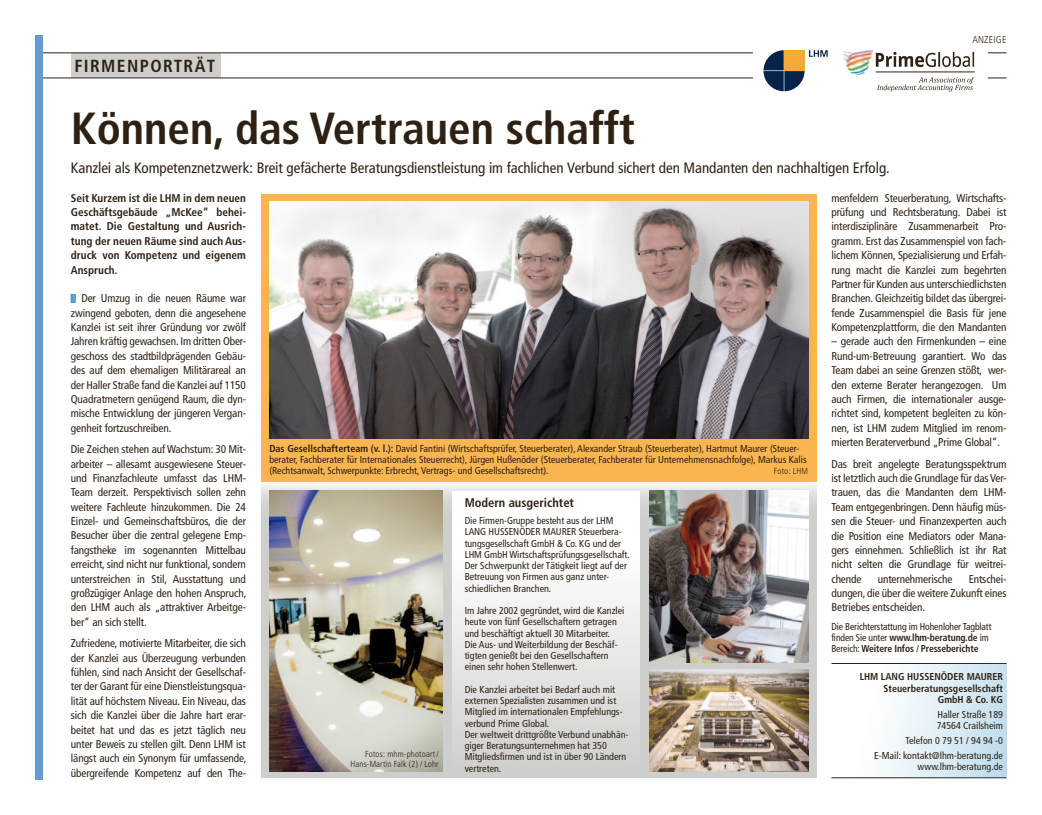
<style>
.page{position:relative;width:1042px;height:815px;background:#fff}
.page>*{position:absolute;margin:0;border:0;box-sizing:border-box;transform-origin:0 0}
.t1{font:700 condensed 45px "Frutiger";color:#2e2114}
.t2{font:700 condensed 17.5px "Frutiger";letter-spacing:.08em;color:#2e2114}
.t3{font:condensed 15px "Frutiger";letter-spacing:-.005em;color:#2e2114}
.t4{font:700 condensed 12.5px "Frutiger";color:#2e2114}
.t5{font:condensed 11.25px/14.4px "Frutiger";letter-spacing:-.01em;color:#2e2114;text-align:justify}
.t6{font:700 condensed 11.25px/14.4px "Frutiger";color:#2e2114;text-align:justify}
.t7{font:condensed 10px/11.2px "Frutiger";color:#2e2114}
.t8{font:condensed 10px/11.2px "Frutiger";color:#2e2114;scale:.96 1}
.t9{font:700 condensed 10px/11.2px "Frutiger";color:#2e2114;text-align:right}
.t10{font:300 condensed 10px "Frutiger";letter-spacing:.02em;color:#2e2114}
.t11{font:300 condensed 8.75px/10px "Frutiger";letter-spacing:.015em;color:#2e2114;text-align:right}
.s1{color:#619dd0}
.s2{font-weight:700}
</style>
<div class="page">
<svg style="left:261px;top:485px;width:556px;height:293px;background:#cdccca"></svg>
<div style="left:261px;top:194px;width:556px;height:288px;background:#f9b650"></div>
<div style="left:71px;top:53px;width:149px;height:25px;background:#cececd"></div>
<hr style="left:35px;top:78px;width:971px;height:1px;background:#2e2114">
<svg style="left:71px;top:294px;width:4px;height:8px"></svg>
<hr style="left:35px;top:53px;width:971px;height:1px;background:#2e2114">
<img style="left:650px;top:669px;width:158px;height:103px">
<img style="left:650px;top:491px;width:158px;height:171px">
<img style="left:270px;top:491px;width:172px;height:281px">
<img style="left:270px;top:202px;width:538px;height:237px">
<div style="left:35px;top:35px;width:8px;height:745px;background:#619dd0"></div>
<div style="left:753px;top:46px;width:234px;height:49px;background:#fff"></div>
<img style="left:843px;top:49px;width:29px;height:26px">
<img style="left:875px;top:51px;width:99px;height:17px">
<hr style="left:876px;top:72px;width:99px;height:1px;background:#2e2114">
<svg style="left:877px;top:77px;width:97px;height:15px"></svg>
<svg style="left:763px;top:50px;width:64px;height:42px"></svg>
<hr style="left:831px;top:778px;width:175px;height:1px;background:#2e2114">
<div style="left:831px;top:663px;width:175px;height:115px;background:linear-gradient(to right,#fff,#c7e1ef)"></div>
<div style="left:452px;top:491px;width:188px;height:290px;background:linear-gradient(to bottom,#fff,#d0d0cf)"></div>
<h2 class="t2" style="left:74px;top:56px;width:142px">Firmenporträt</h2>
<h1 class="t1" style="left:71px;top:102px;width:565px">Können, das Vertrauen schafft</h1>
<h3 class="t3" style="left:71px;top:159px;width:820px">Kanzlei als Kompetenznetzwerk: Breit gefächerte Beratungsdienstleistung im fachlichen Verbund sichert den Mandanten den nachhaltigen Erfolg.</h3>
<p class="t10" style="left:972px;top:34px;width:36px">Anzeige</p>
<p class="t6" style="left:71px;top:191px;width:177px">Seit Kurzem ist die LHM in dem neuen Geschäftsgebäude „McKee“ behei&shy;matet. Die Gestaltung und Ausrich&shy;tung der neuen Räume sind auch Aus&shy;druck von Kompetenz und eigenem Anspruch.</p>
<p class="t5" style="left:71px;top:291px;width:177px"><span class="s1">❚</span> Der Umzug in die neuen Räume war zwingend geboten, denn die angesehene Kanzlei ist seit ihrer Gründung vor zwölf Jahren kräftig gewachsen. Im dritten Ober&shy;geschoss des stadtbildprägenden Gebäu&shy;des auf dem ehemaligen Militärareal an der Haller Straße fand die Kanzlei auf 1150<br>Quadratmetern genügend Raum, die dyn&shy;mische Entwicklung der jüngeren Vergan&shy;genheit fortzuschreiben.</p>
<p class="t5" style="left:71px;top:442px;width:177px">Die Zeichen stehen auf Wachstum: 30 Mit&shy;arbeiter – allesamt ausgewiesene Steuer&shy;und Finanzfachleute umfasst das LHM-Team derzeit. Perspektivisch sollen zehn weitere Fachleute hinzukommen. Die 24<br>Einzel- und Gemeinschaftsbüros, die der Besucher über die zentral gelegene Emp&shy;fangstheke im sogenannten Mittelbau erreicht, sind nicht nur funktional, sondern unterstreichen in Stil, Ausstattung und großzügiger Anlage den hohen Anspruch, den LHM auch als „attraktiver Arbeitge&shy;ber“ an sich stellt.</p>
<p class="t5" style="left:71px;top:636px;width:177px">Zufriedene, motivierte Mitarbeiter, die sich der Kanzlei aus Überzeugung verbunden fühlen, sind nach Ansicht der Gesellschaf&shy;ter der Garant für eine Dienstleistungsqua&shy;lität auf höchstem Niveau. Ein Niveau, das sich die Kanzlei über die Jahre hart erar&shy;beitet hat und das es jetzt täglich neu unter Beweis zu stellen gilt. Denn LHM ist längst auch ein Synonym für umfassende, übergreifende Kompetenz auf den The-</p>
<p class="t7" style="left:269px;top:443px;width:539px"><span class="s2">Das Gesellschafterteam (v. l.):</span> David Fantini (Wirtschaftsprüfer, Steuerberater), Alexander Straub (Steuerberater), Hartmut Maurer (Steuer&shy;berater, Fachberater für Internationales Steuerrecht), Jürgen Hußenöder (Steuerberater, Fachberater für Unternehmensnachfolge), Markus Kalis (Rechtsanwalt, Schwerpunkte: Erbrecht, Vertrags- und Gesellschaftsrecht).</p>
<p class="t11" style="left:774px;top:466px;width:36px">Foto: LHM</p>
<p class="t11" style="left:350px;top:749px;width:90px">Fotos: mhm-photoart /<br>Hans-Martin Falk (2) / Lohr</p>
<p class="t4" style="left:465px;top:496px;width:111px">Modern ausgerichtet</p>
<p class="t7" style="left:465px;top:515px;width:150px">Die Firmen-Gruppe besteht aus der LHM<br>Lang</p>
<p class="t7" style="left:489px;top:526px;width:43px">HuSSenöder</p>
<p class="t7" style="left:543px;top:526px;width:14px">Maurer</p>
<p class="t7" style="left:465px;top:526px;width:167px;text-indent:114px">Steuerbera&shy;tungsgesellschaft GmbH &amp; Co. KG und der LHM GmbH Wirtschaftsprüfungsgesellschaft.<br>Der Schwerpunkt der Tätigkeit liegt auf der Betreuung von Firmen aus ganz unter&shy;schiedlichen Branchen.</p>
<p class="t7" style="left:465px;top:605px;width:161px">Im Jahre 2002 gegründet, wird die Kanzlei heute von fünf Gesellschaftern getragen und beschäftigt aktuell 30 Mitarbeiter.<br>Die Aus- und Weiterbildung der Beschäf&shy;tigten genießt bei den Gesellschaftern einen sehr hohen Stellenwert.</p>
<p class="t7" style="left:465px;top:684px;width:165px">Die Kanzlei arbeitet bei Bedarf auch mit externen Spezialisten zusammen und ist Mitglied im internationalen Empfehlungs&shy;verbund Prime Global.<br>Der weltweit drittgrößte Verbund unabhän&shy;giger Beratungsunternehmen hat 350<br>Mitgliedsfirmen und ist in über 90 Ländern vertreten.</p>
<p class="t5" style="left:831px;top:191px;width:177px">menfeldern Steuerberatung, Wirtschafts&shy;prüfung und Rechtsberatung. Dabei ist interdisziplinäre Zusammenarbeit Pro&shy;gramm. Erst das Zusammenspiel von fach&shy;lichem Können, Spezialisierung und Erfah&shy;rung macht die Kanzlei zum begehrten Partner für Kunden aus unterschiedlichsten Branchen. Gleichzeitig bildet das übergrei&shy;fende Zusammenspiel die Basis für jene Kompetenzplattform, die den Mandanten</p>
<p class="t5" style="left:831px;top:334px;width:177px">– gerade auch den Firmenkunden – eine Rund-um-Betreuung garantiert. Wo das Team dabei an seine Grenzen stößt, wer&shy;den externe Berater herangezogen. Um auch Firmen, die internationaler ausge&shy;richtet sind, kompetent begleiten zu kön&shy;nen, ist LHM zudem Mitglied im renom&shy;mierten Beraterverbund „Prime Global“.</p>
<p class="t5" style="left:831px;top:457px;width:177px">Das breit angelegte Beratungsspektrum ist letztlich auch die Grundlage für das Ver&shy;trauen, das die Mandanten dem LHM-Team entgegenbringen. Denn häufig müs&shy;sen die Steuer- und Finanzexperten auch die Position eine Mediators oder Mana&shy;gers einnehmen. Schließlich ist ihr Rat nicht selten die Grundlage für weitrei&shy;chende</p>
<p class="t5" style="left:831px;top:572px;width:177px;text-indent:137px">Entschei&shy;dungen, die über die weitere Zukunft eines Betriebes entscheiden.</p>
<p class="t8" style="left:831px;top:621px;width:168px">Die Berichterstattung im Hohenloher Tagblatt finden Sie unter <span class="s2">www.lhm-beratung.de</span> im<br>Bereich: <span class="s2">Weitere Infos</span> / <span class="s2">Presseberichte</span></p>
<p class="t5" style="left:878px;top:572px;width:76px">unternehmerische</p>
<p class="t9" style="left:859px;top:671px;width:145px">LHM Lang Hussenöder Maurer<br>Steuerberatungsgesellschaft<br>GmbH &amp; Co. KG</p>
<p class="t7" style="left:937px;top:709px;width:68px">Haller Straße 189<br>74564 Crailsheim</p>
<p class="t7" style="left:874px;top:733px;width:130px;line-height:14.8px;text-align:right">Telefon 0 79 51 / 94 94 -0<br>E-Mail: kontakt@lhm-beratung.de</p>
<p class="t7" style="left:917px;top:761px;width:87px">www.lhm-beratung.de</p>
</div>
